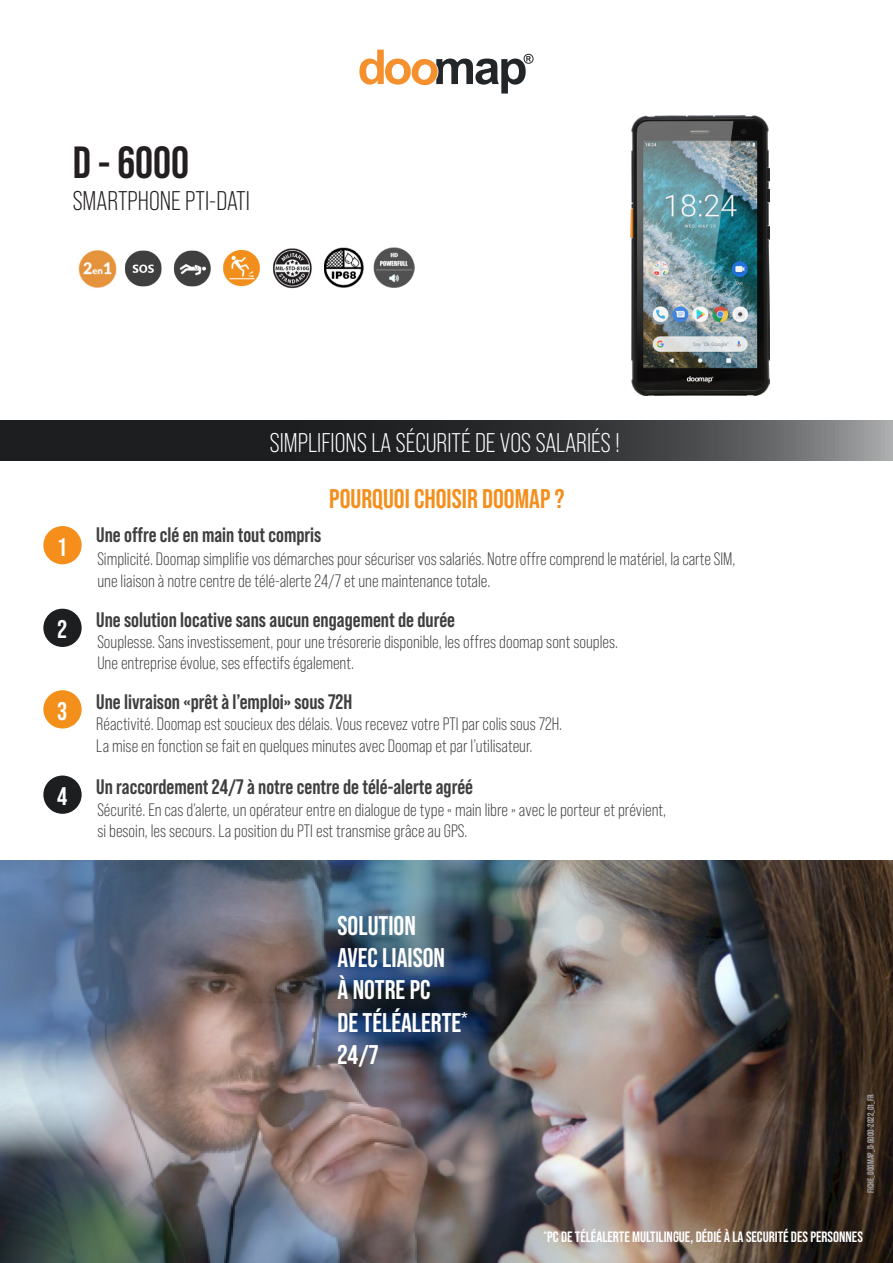
<style>
.page{position:relative;width:893px;height:1263px;background:#fff}
.page>*{position:absolute;margin:0;border:0;box-sizing:border-box;transform-origin:0 0}
.t1{font:700 45px "Bebas Neue Pro";color:#231f20}
.t2{font:700 27px/32.4px "Bebas Neue Pro";color:#fff}
.t3{font:27px "Bebas Neue Pro";color:#fff}
.t4{font:700 27px "Bebas Neue Pro";color:#f38f1d}
.t5{font:27px "Bebas Neue Pro";color:#231f20}
.t6{font:700 21px "Bebas Neue Pro";color:#3f3f3f}
.t7{font:18px/21.6px "Bebas Neue Pro";color:#404040}
.t8{font:700 15px "Bebas Neue Pro";color:#fff}
.t9{font:700 9px "Bebas Neue Pro";color:#a8a9ad}
.s1{font-size:25.5px;color:#fff}
</style>
<div class="page">
<img style="left:631px;top:116px;width:139px;height:279px">
<svg style="left:0;top:421px;width:893px;height:40px;background:#363839"></svg>
<img style="left:0;top:861px;width:893px;height:402px">
<div style="left:43px;top:526px;width:39px;height:38px;background:#f68e1b;border-radius:50%"></div>
<div style="left:43px;top:609px;width:39px;height:38px;background:#1c1e20;border-radius:50%"></div>
<div style="left:43px;top:690px;width:39px;height:38px;background:#f3901b;border-radius:50%"></div>
<div style="left:43px;top:775px;width:39px;height:39px;background:#1c1e20;border-radius:50%"></div>
<img style="left:174px;top:250px;width:37px;height:37px">
<img style="left:223px;top:250px;width:37px;height:36px">
<img style="left:273px;top:247px;width:91px;height:41px">
<img style="left:125px;top:250px;width:37px;height:37px">
<svg style="left:359px;top:50px;width:175px;height:44px"></svg>
<img style="left:373px;top:247px;width:42px;height:41px">
<img style="left:78px;top:250px;width:39px;height:38px">
<h1 class="t1" style="left:73px;top:137px;width:118px">D - 6000</h1>
<h2 class="t5" style="left:73px;top:186px;width:179px">SMARTPHONE PTI-DATI</h2>
<h2 class="t3" style="left:270px;top:427px;width:352px">SIMPLIFIONS LA SÉCURITÉ DE VOS SALARIÉS !</h2>
<h2 class="t4" style="left:329px;top:483px;width:237px">POURQUOI CHOISIR DOOMAP ?</h2>
<p class="t6" style="left:96px;top:523px;width:227px">Une offre clé en main tout compris</p>
<p class="t7" style="left:97px;top:548px;width:640px;text-indent:-39px"><sup>1</sup> Simplicité. Doomap simplifie vos démarches pour sécuriser vos salariés. Notre offre comprend le matériel, la carte SIM, une liaison à notre centre de télé-alerte 24/7 et une maintenance totale.</p>
<p class="t6" style="left:57px;top:607px;width:399px"><span class="s1">2</span> Une solution locative sans aucun engagement de durée</p>
<p class="t7" style="left:97px;top:631px;width:522px">Souplesse. Sans investissement, pour une trésorerie disponible, les offres doomap sont souples.<br>Une entreprise évolue, ses effectifs également.</p>
<p class="t6" style="left:57px;top:690px;width:296px"><span class="s1">3</span> Une livraison «prêt à l’emploi» sous 72H</p>
<p class="t7" style="left:96px;top:713px;width:467px">Réactivité. Doomap est soucieux des délais. Vous recevez votre PTI par colis sous 72H.<br>La mise en fonction se fait en quelques minutes avec Doomap et par l’utilisateur.</p>
<p class="t6" style="left:57px;top:774px;width:418px"><span class="s1">4</span> Un raccordement 24/7 à notre centre de télé-alerte agréé</p>
<p class="t7" style="left:97px;top:799px;width:570px">Sécurité. En cas d’alerte, un opérateur entre en dialogue de type « main libre » avec le porteur et prévient, si besoin, les secours. La position du PTI est transmise grâce au GPS.</p>
<h2 class="t2" style="left:338px;top:909px;width:132px">SOLUTION<br>AVEC LIAISON<br>À NOTRE PC<br>DE TÉLÉALERTE<sup>*<br></sup>24/7</h2>
<p class="t9" style="left:865px;top:1193px;width:100px;rotate:-90deg">FICHE_DOOMAP_D-6000-2022_01_FR</p>
<p class="t8" style="left:543px;top:1228px;width:321px"><sup>*</sup>PC DE TÉLÉALERTE MULTILINGUE, DÉDIÉ À LA SECURITÉ DES PERSONNES</p>
</div>
